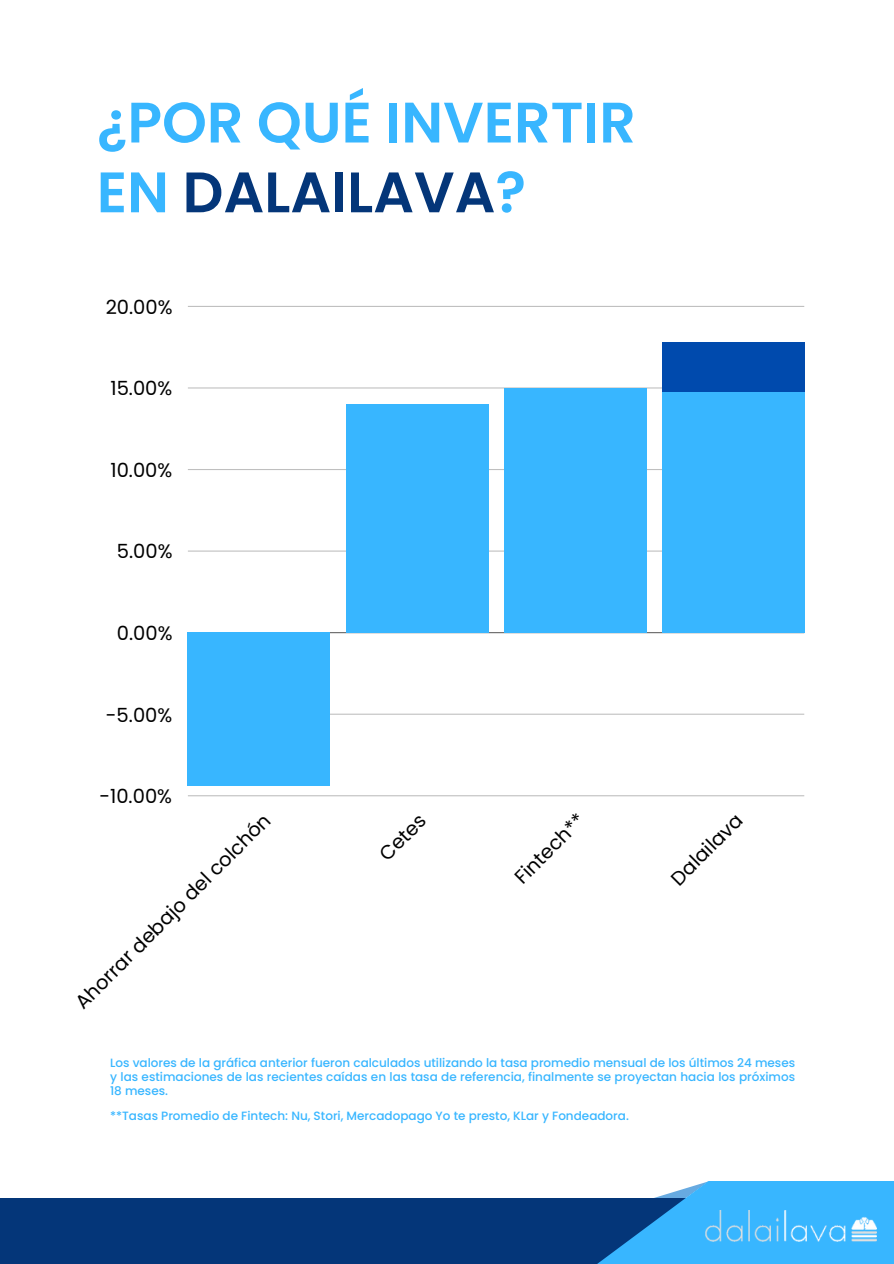
<style>
.page{position:relative;width:894px;height:1264px;background:#fff}
.page>*{position:absolute;margin:0;border:0;box-sizing:border-box;transform-origin:0 0}
.t1{font:600 57px/69.8px "Poppins";color:#38b6ff}
.t2{font:19.5px "Poppins";color:#000}
.t3{font:500 12px/14.2px "Poppins";color:#38b6ff;text-align:justify}
.s1{color:#043679}
</style>
<div class="page">
<div style="left:0;top:1197px;width:893px;height:66px;background:#043679"></div>
<svg style="left:563px;top:1181px;width:330px;height:82px;fill:#38b6ff"></svg>
<hr style="left:188px;top:795px;width:616px;height:1px;background:#ccc">
<hr style="left:188px;top:713px;width:616px;height:1px;background:#e9e9e9">
<hr style="left:188px;top:632px;width:616px;height:1px;background:#000;opacity:.6">
<hr style="left:188px;top:550px;width:616px;height:1px;background:#e1e1e1">
<hr style="left:188px;top:469px;width:616px;height:1px;background:#bfbfbf">
<hr style="left:188px;top:387px;width:616px;height:1px;background:#dadada">
<hr style="left:188px;top:306px;width:616px;height:1px;background:#c0c0c0">
<div style="left:188px;top:632px;width:142px;height:154px;background:#38b6ff"></div>
<div style="left:346px;top:404px;width:142px;height:228px;background:#38b6ff"></div>
<div style="left:504px;top:388px;width:142px;height:244px;background:#38b6ff"></div>
<div style="left:661px;top:363px;width:143px;height:269px;background:#38b6ff"></div>
<img style="left:705px;top:1210px;width:171px;height:31px">
<div style="left:661px;top:342px;width:143px;height:49px;background:#004aad"></div>
<p class="t1" style="left:97px;top:88px;width:540px">¿POR QUÉ INVERTIR<br>EN <span class="s1">DALAILAVA</span>?</p>
<h2 class="t2" style="left:106px;top:293px;width:68px">20.00%</h2>
<h2 class="t2" style="left:110px;top:375px;width:63px">15.00%</h2>
<h2 class="t2" style="left:110px;top:456px;width:63px">10.00%</h2>
<h2 class="t2" style="left:117px;top:538px;width:57px">5.00%</h2>
<h2 class="t2" style="left:117px;top:619px;width:57px">0.00%</h2>
<h2 class="t2" style="left:106px;top:701px;width:68px">-5.00%</h2>
<h2 class="t2" style="left:99px;top:782px;width:74px">-10.00%</h2>
<h2 class="t2" style="left:69px;top:995px;width:268px;rotate:-45deg">Ahorrar debajo del colchón</h2>
<h2 class="t2" style="left:373px;top:847px;width:58px;rotate:-45deg">Cetes</h2>
<h2 class="t2" style="left:508px;top:870px;width:91px;rotate:-45deg">Fintech**</h2>
<h2 class="t2" style="left:664px;top:872px;width:93px;rotate:-45deg">Dalailava</h2>
<p class="t3" style="left:110px;top:1055px;width:686px">Los valores de la gráfica anterior fueron calculados utilizando la tasa promedio mensual de los últimos 24 meses y las estimaciones de las recientes caídas en las tasa de referencia, finalmente se proyectan hacia los próximos 18 meses.</p>
<p class="t3" style="left:110px;top:1108px;width:520px">**Tasas Promedio de Fintech: Nu, Stori, Mercadopago Yo te presto, KLar y Fondeadora.</p>
</div>
